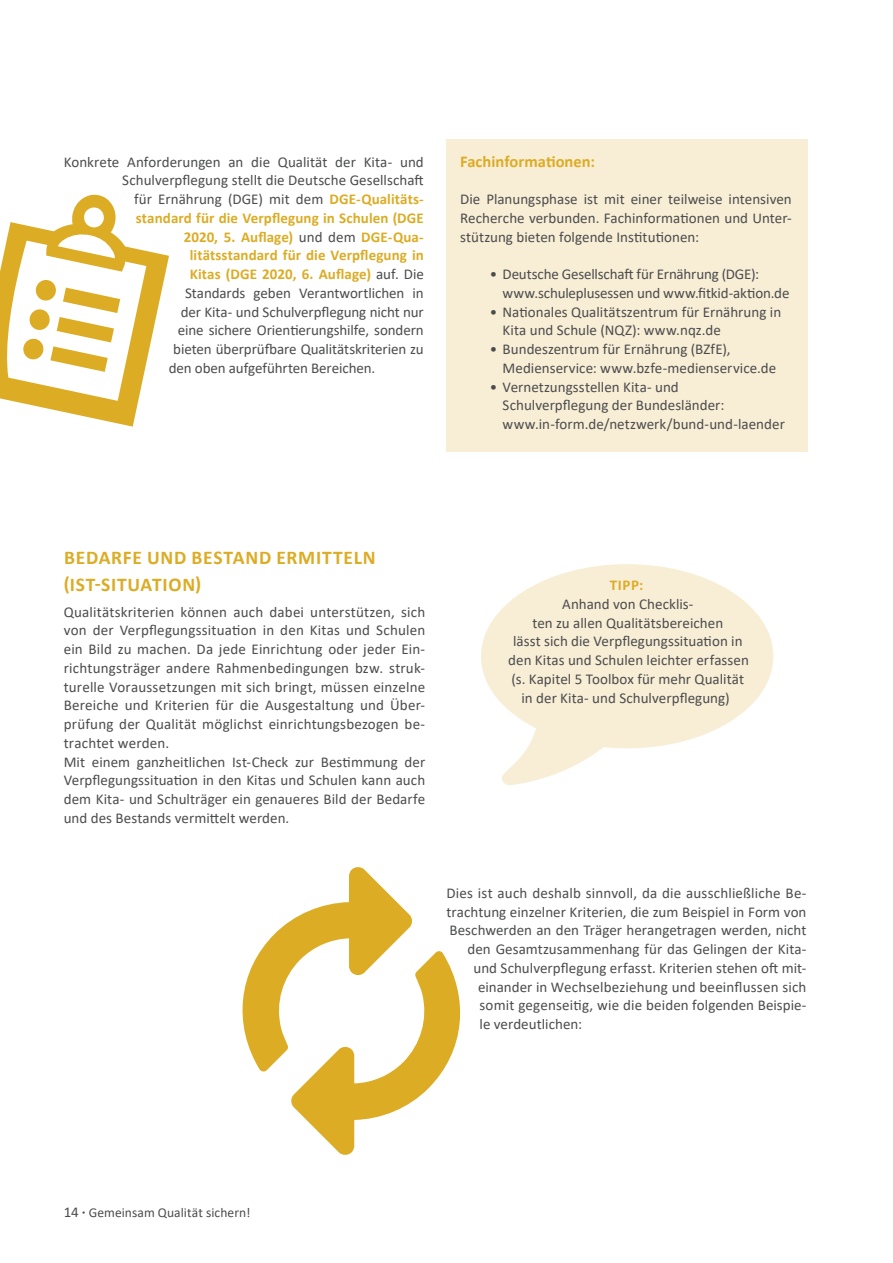
<style>
.page{position:relative;width:893px;height:1263px;background:#fff}
.page>*{position:absolute;margin:0;border:0;box-sizing:border-box;transform-origin:0 0}
.Zwischenüberschrift{font:700 19.5px/27px "Calibri";letter-spacing:.04em;color:#dcac24}
.Zwischenüberschrift-2{font:700 16.5px "Calibri";color:#dcac24}
.Fließtext{font:15px/18.8px "Calibri";color:#4b4c4d}
.Tipps_Text{font:15px/18.8px "Calibri";letter-spacing:.005em;color:#4b4c4d;text-align:center}
.Fließtext-2{font:700 15px "Calibri";letter-spacing:.005em;color:#dcac24}
.Tipps_gelb{font:700 15px "Calibri";color:#dcac24}
.Fließtext-3{font:13.5px "Calibri";letter-spacing:.005em;color:#4b4c4d}
.s1{font-weight:700;color:#dcac24}
.s2{font-weight:400;color:#4b4c4d}
.s3{font-size:15px}
.s4{font-family:"Chau Philomene One";font-size:15px}
</style>
<div class="page">
<div style="left:446px;top:139px;width:362px;height:313px;background:#f8edd5"></div>
<svg style="left:481px;top:564px;width:292px;height:221px;fill:#f8edd5"></svg>
<svg style="left:0;top:194px;width:169px;height:233px"></svg>
<svg style="left:242px;top:867px;width:219px;height:288px"></svg>
<p class="Fließtext" style="left:64px;top:152px;width:361px">Konkrete Anforderungen an die Qualität der Kita- und</p>
<p class="Fließtext" style="left:122px;top:171px;width:303px">Schulverpflegung stellt die Deutsche Gesellschaft</p>
<p class="Fließtext" style="left:134px;top:189px;width:291px">für Ernährung (DGE) mit dem <span class="s1">DGE-Qualitäts-</span></p>
<p class="Fließtext-2" style="left:136px;top:207px;width:289px">standard für die Verpflegung in Schulen (DGE</p>
<p class="Fließtext-2" style="left:184px;top:226px;width:241px">2020, 5. Auflage) <span class="s2">und dem</span> DGE-Qua-</p>
<p class="Fließtext-2" style="left:190px;top:245px;width:236px">litätsstandard für die Verpflegung in</p>
<p class="Fließtext-2" style="left:190px;top:263px;width:236px">Kitas (DGE 2020, 6. Auflage) <span class="s2">auf. Die</span></p>
<p class="Fließtext" style="left:185px;top:283px;width:240px">Standards geben Verantwortlichen in</p>
<p class="Fließtext" style="left:181px;top:302px;width:245px">der Kita- und Schulverpflegung nicht nur</p>
<p class="Fließtext" style="left:178px;top:321px;width:248px">eine sichere Orientierungshilfe, sondern</p>
<p class="Fließtext" style="left:173px;top:339px;width:252px">bieten überprüfbare Qualitätskriterien zu</p>
<p class="Fließtext" style="left:169px;top:358px;width:208px">den oben aufgeführten Bereichen.</p>
<p class="Zwischenüberschrift-2" style="left:460px;top:150px;width:136px">Fachinformationen:</p>
<p class="Fließtext" style="left:460px;top:189px;width:333px;text-align:justify">Die Planungsphase ist mit einer teilweise intensiven Recherche verbunden. Fachinformationen und Unter&shy;stützung bieten folgende Institutionen:</p>
<p class="Fließtext" style="left:503px;top:264px;width:288px;text-indent:-13px">• Deutsche Gesellschaft für Ernährung (DGE): www.schuleplusessen und www.fitkid-aktion.de</p>
<p class="Fließtext" style="left:503px;top:302px;width:280px;text-indent:-13px">• Nationales Qualitätszentrum für Ernährung in<br>Kita und Schule (NQZ): www.nqz.de</p>
<p class="Fließtext" style="left:503px;top:339px;width:275px;text-indent:-13px">• Bundeszentrum für Ernährung (BZfE),<br>Medienservice: www.bzfe-medienservice.de</p>
<p class="Fließtext" style="left:503px;top:377px;width:284px;text-indent:-13px">• Vernetzungsstellen Kita- und<br>Schulverpflegung der Bundesländer: www.in-form.de/netzwerk/bund-und-laender</p>
<p class="Zwischenüberschrift" style="left:64px;top:544px;width:313px">BEDARFE UND BESTAND ERMITTELN (IST-SITUATION)</p>
<p class="Fließtext" style="left:64px;top:602px;width:363px;text-align:justify">Qualitätskriterien können auch dabei unterstützen, sich von der Verpflegungssituation in den Kitas und Schulen ein Bild zu machen. Da jede Einrichtung oder jeder Ein&shy;richtungsträger andere Rahmenbedingungen bzw. struk&shy;turelle Voraussetzungen mit sich bringt, müssen einzelne Bereiche und Kriterien für die Ausgestaltung und Über&shy;prüfung der Qualität möglichst einrichtungsbezogen be&shy;trachtet werden.</p>
<p class="Fließtext" style="left:64px;top:752px;width:363px;text-align:justify">Mit einem ganzheitlichen Ist-Check zur Bestimmung der Verpflegungssituation in den Kitas und Schulen kann auch dem Kita- und Schulträger ein genaueres Bild der Bedarfe und des Bestands vermittelt werden.</p>
<p class="Tipps_gelb" style="left:610px;top:574px;width:35px">TIPP:</p>
<p class="Tipps_Text" style="left:508px;top:594px;width:242px">Anhand von Checklis-<br>ten zu allen Qualitätsbereichen<br>lässt sich die Verpflegungssituation in den Kitas und Schulen leichter erfassen (s. Kapitel 5 Toolbox für mehr Qualität in der Kita- und Schulverpflegung)</p>
<p class="Fließtext" style="left:446px;top:883px;width:361px">Dies ist auch deshalb sinnvoll, da die ausschließliche Be-</p>
<p class="Fließtext" style="left:446px;top:902px;width:361px">trachtung einzelner Kriterien, die zum Beispiel in Form von</p>
<p class="Fließtext" style="left:449px;top:921px;width:358px">Beschwerden an den Träger herangetragen werden, nicht</p>
<p class="Fließtext" style="left:467px;top:939px;width:340px">den Gesamtzusammenhang für das Gelingen der Kita-</p>
<p class="Fließtext" style="left:473px;top:958px;width:334px">und Schulverpflegung erfasst. Kriterien stehen oft mit-</p>
<p class="Fließtext" style="left:478px;top:977px;width:330px">einander in Wechselbeziehung und beeinflussen sich</p>
<p class="Fließtext" style="left:479px;top:996px;width:328px">somit gegenseitig, wie die beiden folgenden Beispie-</p>
<p class="Fließtext" style="left:479px;top:1014px;width:104px">le verdeutlichen:</p>
<p class="Fließtext-3" style="left:64px;top:1203px;width:188px"><span class="s3">14</span> <span class="s4">·</span> Gemeinsam Qualität sichern!</p>
</div>
